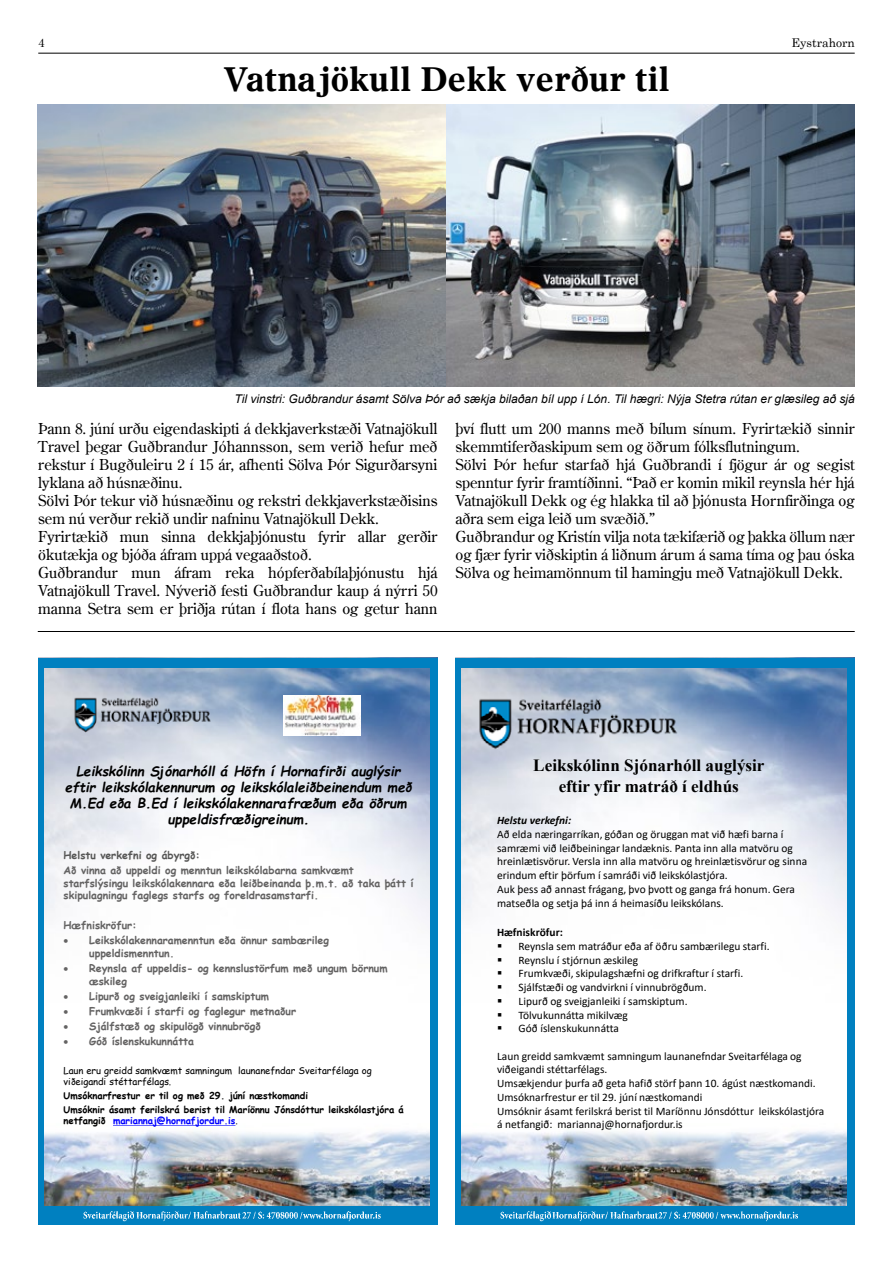
<style>
.page{position:relative;width:893px;height:1263px;background:#fff}
.page>*{position:absolute;margin:0;border:0;box-sizing:border-box;transform-origin:0 0}
.t1{font:700 33px "Olympian";color:#000}
.t2{font:700 17.1px/20.5px "Times New Roman";color:#000;text-align:center}
.t3{font:15px/18px "Century Old Style";color:#000}
.t4{font:italic 700 13.35px/16px "Comic Sans MS";color:#000;text-align:center}
.t5{font:italic 12px "Arial";color:#000}
.t6{font:12px "Century";color:#000}
.t7{font:11.4px/13.6px "Calibri";color:#000}
.t8{font:italic 700 11.4px "Calibri";color:#000}
.t9{font:700 11.4px "Calibri";color:#000}
.t10{font:700 10.5px/12.6px "Comic Sans MS";color:#646363}
.t11{font:700 10.5px "Comic Sans MS";color:#575756}
.t12{font:700 9.45px/13.6px "Comic Sans MS";color:#000}
.t13{font:9.45px/11.2px "Comic Sans MS";letter-spacing:-.005em;color:#000}
.t14{font:700 9.45px "Comic Sans MS";color:#00f}
.s1{color:#000}
.s2{font-weight:400;color:#000}
</style>
<div class="page">
<hr style="left:38px;top:53px;width:817px;height:1px;background:#000">
<img style="left:461px;top:657px;width:394px;height:549px">
<div style="left:455px;top:1206px;width:400px;height:19px;background:#0080c0"></div>
<div style="left:455px;top:657px;width:6px;height:566px;background:#0080c0"></div>
<div style="left:848px;top:658px;width:7px;height:567px;background:#0080c0"></div>
<div style="left:455px;top:658px;width:400px;height:10px;background:#0080c0"></div>
<img style="left:500px;top:1211px;width:53px;height:10px">
<img style="left:553px;top:1211px;width:52px;height:10px">
<svg style="left:605px;top:1211px;width:3px;height:8px"></svg>
<img style="left:610px;top:1211px;width:49px;height:8px">
<img style="left:659px;top:1211px;width:139px;height:10px">
<img style="left:473px;top:695px;width:208px;height:56px">
<img style="left:44px;top:657px;width:394px;height:549px">
<div style="left:38px;top:1206px;width:400px;height:19px;background:#0080c0"></div>
<div style="left:38px;top:657px;width:6px;height:566px;background:#0080c0"></div>
<div style="left:431px;top:658px;width:7px;height:567px;background:#0080c0"></div>
<div style="left:38px;top:658px;width:400px;height:10px;background:#0080c0"></div>
<img style="left:83px;top:1211px;width:51px;height:10px">
<img style="left:136px;top:1211px;width:53px;height:10px">
<img style="left:194px;top:1211px;width:47px;height:8px">
<img style="left:242px;top:1211px;width:62px;height:8px">
<img style="left:304px;top:1211px;width:77px;height:10px">
<img style="left:70px;top:695px;width:143px;height:38px">
<svg style="left:113px;top:1125px;width:122px;height:1px"></svg>
<img style="left:284px;top:695px;width:76px;height:41px">
<img style="left:38px;top:104px;width:817px;height:283px">
<hr style="left:38px;top:631px;width:817px;height:1px;background:#000">
<p class="t6" style="left:38px;top:33px;width:8px">4</p>
<p class="t6" style="left:791px;top:33px;width:65px">Eystrahorn</p>
<h1 class="t1" style="left:223px;top:59px;width:448px">Vatnajökull Dekk verður til</h1>
<p class="t5" style="left:235px;top:391px;width:622px">Til vinstri: Guðbrandur ásamt Sölva Þór að sækja bilaðan bíl upp í Lón. Til hægri: Nýja Stetra rútan er glæsileg að sjá</p>
<p class="t3" style="left:38px;top:420px;width:401px">Þann 8. júní urðu eigendaskipti á dekkjaverkstæði Vatnajökull Travel þegar Guðbrandur Jóhannsson, sem verið hefur með rekstur í Bugðuleiru 2 í 15 ár, afhenti Sölva Þór Sigurðarsyni lyklana að húsnæðinu.<br>Sölvi Þór tekur við húsnæðinu og rekstri dekkjaverkstæðisins sem nú verður rekið undir nafninu Vatnajökull Dekk.<br>Fyrirtækið mun sinna dekkjaþjónustu fyrir allar gerðir ökutækja og bjóða áfram uppá vegaaðstoð.<br>Guðbrandur mun áfram reka hópferðabílaþjónustu hjá Vatnajökull Travel. Nýverið festi Guðbrandur kaup á nýrri 50 manna Setra sem er þriðja rútan í flota hans og getur hann</p>
<p class="t3" style="left:455px;top:420px;width:401px">því flutt um 200 manns með bílum sínum. Fyrirtækið sinnir skemmtiferðaskipum sem og öðrum fólksflutningum.<br>Sölvi Þór hefur starfað hjá Guðbrandi í fjögur ár og segist spenntur fyrir framtíðinni. “Það er komin mikil reynsla hér hjá Vatnajökull Dekk og ég hlakka til að þjónusta Hornfirðinga og aðra sem eiga leið um svæðið.”<br>Guðbrandur og Kristín vilja nota tækifærið og þakka öllum nær og fjær fyrir viðskiptin á liðnum árum á sama tíma og þau óska Sölva og heimamönnum til hamingju með Vatnajökull Dekk.</p>
<p class="t4" style="left:65px;top:762px;width:348px">Leikskólinn Sjónarhóll á Höfn í Hornafirði auglýsir eftir leikskólakennurum og leikskólaleiðbeinendum með M.Ed eða B.Ed í leikskólakennarafræðum eða öðrum uppeldisfræðigreinum.</p>
<p class="t11" style="left:64px;top:847px;width:138px">Helstu verkefni og ábyrgð:</p>
<p class="t10" style="left:64px;top:863px;width:351px">Að vinna að uppeldi og menntun leikskólabarna samkvæmt starfslýsingu leikskólakennara eða leiðbeinanda þ.m.t. að taka þátt í skipulagningu faglegs starfs og foreldrasamstarfi.</p>
<p class="t10" style="left:64px;top:919px;width:75px">Hæfniskröfur:</p>
<p class="t10" style="left:89px;top:934px;width:241px;text-indent:-26px">• Leikskólakennaramenntun eða önnur sambærileg uppeldismenntun.</p>
<p class="t10" style="left:89px;top:961px;width:300px;text-indent:-26px">• Reynsla af uppeldis- og kennslustörfum með ungum börnum æskileg</p>
<p class="t10" style="left:64px;top:989px;width:207px">• Lipurð og sveigjanleiki í samskiptum</p>
<p class="t10" style="left:64px;top:1004px;width:234px">• Frumkvæði í starfi og faglegur metnaður</p>
<p class="t10" style="left:64px;top:1019px;width:199px">• Sjálfstæð og skipulögð vinnubrögð</p>
<p class="t10" style="left:64px;top:1034px;width:132px">• Góð íslenskukunnátta</p>
<p class="t13" style="left:64px;top:1065px;width:310px">Laun eru greidd samkvæmt samningum launanefndar Sveitarfélaga og viðeigandi stéttarfélags.</p>
<p class="t12" style="left:64px;top:1088px;width:342px">Umsóknarfrestur er til og með 29. júní næstkomandi<br>Umsóknir ásamt ferilskrá berist til Maríönnu Jónsdóttur leikskólastjóra á</p>
<p class="t14" style="left:64px;top:1114px;width:176px"><span class="s1">netfangið</span> mariannaj@hornafjordur.is<span class="s2">.</span></p>
<p class="t2" style="left:533px;top:755px;width:233px">Leikskólinn Sjónarhóll auglýsir eftir yfir matráð í eldhús</p>
<p class="t8" style="left:497px;top:812px;width:76px">Helstu verkefni:</p>
<p class="t7" style="left:497px;top:827px;width:312px">Að elda næringarríkan, góðan og öruggan mat við hæfi barna í samræmi við leiðbeiningar landæknis. Panta inn alla matvöru og hreinlætisvörur. Versla inn alla matvöru og hreinlætisvörur og sinna erindum eftir þörfum í samráði við leikskólastjóra.<br>Auk þess að annast frágang, þvo þvott og ganga frá honum. Gera matseðla og setja þá inn á heimasíðu leikskólans.</p>
<p class="t9" style="left:497px;top:924px;width:67px">Hæfniskröfur:</p>
<p class="t7" style="left:497px;top:939px;width:274px">▪ Reynsla sem matráður eða af öðru sambærilegu starfi.</p>
<p class="t7" style="left:497px;top:953px;width:143px">▪ Reynslu í stjórnun æskileg</p>
<p class="t7" style="left:497px;top:966px;width:248px">▪ Frumkvæði, skipulagshæfni og drifkraftur í starfi.</p>
<p class="t7" style="left:497px;top:980px;width:211px">▪ Sjálfstæði og vandvirkni í vinnubrögðum.</p>
<p class="t7" style="left:497px;top:994px;width:192px">▪ Lipurð og sveigjanleiki í samskiptum.</p>
<p class="t7" style="left:497px;top:1007px;width:132px">▪ Tölvukunnátta mikilvæg</p>
<p class="t7" style="left:497px;top:1021px;width:123px">▪ Góð íslenskukunnátta</p>
<p class="t7" style="left:497px;top:1049px;width:329px">Laun greidd samkvæmt samningum launanefndar Sveitarfélaga og viðeigandi stéttarfélags.<br>Umsækjendur þurfa að geta hafið störf þann 10. ágúst næstkomandi.<br>Umsóknarfrestur er til 29. júní næstkomandi<br>Umsóknir ásamt ferilskrá berist til Maríönnu Jónsdóttur leikskólastjóra á netfangið: mariannaj@hornafjordur.is</p>
</div>
